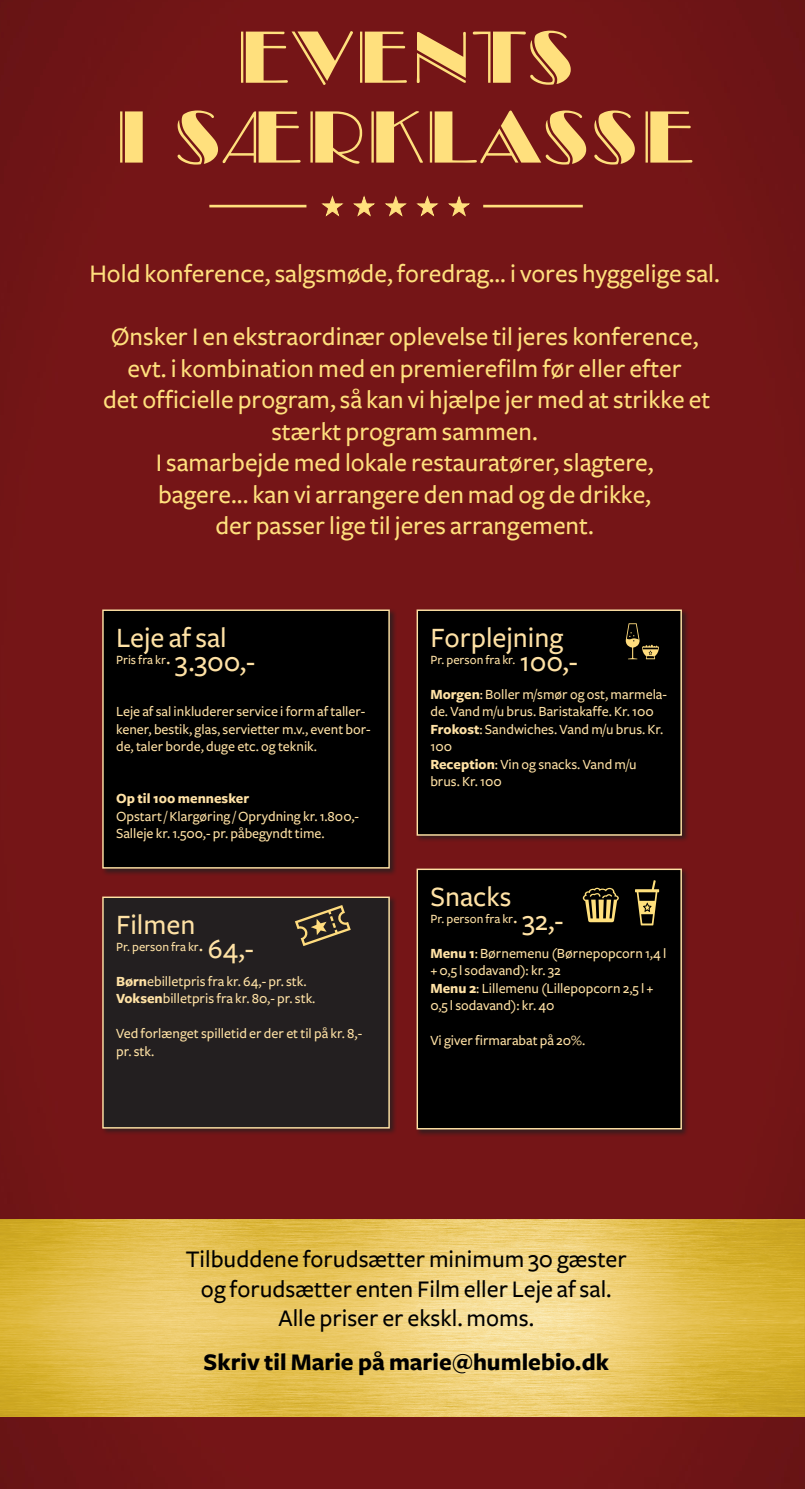
<style>
.page{position:relative;width:805px;height:1489px;background:#fff}
.page>*{position:absolute;margin:0;border:0;box-sizing:border-box;transform-origin:0 0}
.t1{font:73.15px "LTC Broadway Engraved";color:#ffe07d}
.t2{font:500 29.05px "Freight Sans";color:#ffe2a5}
.t3{font:500 26.25px/31.5px "Freight Sans";color:#ffe07d;text-align:center}
.t4{font:500 24.68px/29.7px "Freight Sans";color:#000;text-align:center}
.t5{font:700 24.68px "Freight Sans";color:#000}
.t6{font:500 14.53px/17.4px "Freight Sans";color:#ffe2a5}
.t7{font:700 14.53px "Freight Sans";color:#ffe2a5}
.t8{font:500 13.04px "Freight Sans";color:#ffe2a5}
.s1{font-size:20.3px}
.s2{font-size:29.05px}
.s3{font-weight:700}
</style>
<div class="page">
<div style="left:0;top:0;width:805px;height:1488px;background:#751517"></div>
<img style="left:0;top:1218px;width:805px;height:198px">
<svg style="left:320px;top:194px;width:151px;height:23px;background:#94432e"></svg>
<hr style="left:209px;top:205px;width:97px;height:2px;background:#ffe07d">
<hr style="left:483px;top:205px;width:100px;height:2px;background:#ffe07d">
<div style="left:415px;top:608px;width:274px;height:235px;background:#231f20;opacity:.75"></div>
<div style="left:417px;top:610px;width:264px;height:225px;background:#000"></div>
<div style="left:417px;top:609px;width:265px;height:226px;border:1px solid #ffe2a5"></div>
<div style="left:415px;top:867px;width:274px;height:269px;background:#231f20;opacity:.75"></div>
<div style="left:417px;top:869px;width:264px;height:259px;background:#000"></div>
<div style="left:417px;top:868px;width:265px;height:261px;border:1px solid #ffe2a5"></div>
<div style="left:101px;top:608px;width:296px;height:267px;background:#231f20;opacity:.75"></div>
<div style="left:103px;top:610px;width:286px;height:257px;background:#000"></div>
<div style="left:102px;top:609px;width:288px;height:259px;border:1px solid #ffe2a5"></div>
<svg style="left:626px;top:623px;width:33px;height:36px"></svg>
<svg style="left:583px;top:887px;width:36px;height:35px"></svg>
<svg style="left:635px;top:880px;width:24px;height:45px"></svg>
<div style="left:101px;top:894px;width:296px;height:241px;background:#231f20;opacity:.75"></div>
<div style="left:103px;top:897px;width:286px;height:230px;background:#231f20"></div>
<div style="left:102px;top:896px;width:288px;height:232px;border:1px solid #ffe2a5"></div>
<svg style="left:295px;top:905px;width:56px;height:41px"></svg>
<p class="t1" style="left:234px;top:15px;width:342px">EVENTS</p>
<p class="t1" style="left:114px;top:95px;width:584px">I SÆRKLASSE</p>
<p class="t3" style="left:89px;top:258px;width:632px">Hold konference, salgsmøde, foredrag... i vores hyggelige sal.</p>
<p class="t3" style="left:103px;top:321px;width:609px">Ønsker I en ekstraordinær oplevelse til jeres konference, evt. i kombination med en premierefilm før eller efter<br>det officielle program, så kan vi hjælpe jer med at strikke et stærkt program sammen.</p>
<p class="t3" style="left:156px;top:447px;width:499px">I samarbejde med lokale restauratører, slagtere, bagere... kan vi arrangere den mad og de drikke, der passer lige til jeres arrangement.</p>
<p class="t2" style="left:116px;top:621px;width:112px">Leje af sal</p>
<p class="t8" style="left:116px;top:652px;width:141px">Pris fra kr<span class="s1">.</span> <span class="s2">3.300,-</span></p>
<p class="t6" style="left:116px;top:703px;width:256px">Leje af sal inkluderer service i form af taller&shy;kener, bestik, glas, servietter m.v., event bor&shy;de, taler borde, duge etc. og teknik.</p>
<p class="t7" style="left:116px;top:790px;width:135px">Op til 100 mennesker</p>
<p class="t6" style="left:116px;top:807px;width:245px">Opstart / Klargøring / Oprydning kr. 1.800,-</p>
<p class="t6" style="left:116px;top:825px;width:210px">Salleje kr. 1.500,- pr. påbegyndt time.</p>
<p class="t2" style="left:116px;top:908px;width:81px">Filmen</p>
<p class="t8" style="left:116px;top:939px;width:139px">Pr. person fra kr<span class="s1">.</span> <span class="s2">64,-</span></p>
<p class="t6" style="left:116px;top:972px;width:192px"><span class="s3">Børn</span>ebilletpris fra kr. 64,- pr. stk.</p>
<p class="t6" style="left:116px;top:990px;width:201px"><span class="s3">Voksen</span>billetpris fra kr. 80,- pr. stk.</p>
<p class="t6" style="left:116px;top:1024px;width:248px">Ved forlænget spilletid er der et til på kr. 8,- pr. stk.</p>
<p class="t2" style="left:430px;top:621px;width:134px">Forplejning</p>
<p class="t8" style="left:430px;top:652px;width:87px">Pr. person fra kr.</p>
<p class="t2" style="left:520px;top:645px;width:60px">100,-</p>
<p class="t6" style="left:430px;top:685px;width:238px"><span class="s3">Morgen</span>: Boller m/smør og ost, marmela&shy;de. Vand m/u brus. Baristakaffe. Kr. 100</p>
<p class="t6" style="left:430px;top:720px;width:235px"><span class="s3">Frokost</span>: Sandwiches. Vand m/u brus. Kr.<br>100</p>
<p class="t6" style="left:430px;top:755px;width:208px"><span class="s3">Reception</span>: Vin og snacks. Vand m/u brus. Kr. 100</p>
<p class="t2" style="left:430px;top:880px;width:82px">Snacks</p>
<p class="t8" style="left:430px;top:911px;width:135px">Pr. person fra kr<span class="s1">.</span> <span class="s2">32,-</span></p>
<p class="t6" style="left:430px;top:944px;width:237px"><span class="s3">Menu 1</span>: Børnemenu (Børnepopcorn 1,4 l + 0,5 l sodavand): kr. 32</p>
<p class="t6" style="left:430px;top:979px;width:225px"><span class="s3">Menu 2</span>: Lillemenu (Lillepopcorn 2,5 l +<br>0,5 l sodavand): kr. 40</p>
<p class="t6" style="left:430px;top:1031px;width:156px">Vi giver firmarabat på 20%.</p>
<p class="t4" style="left:186px;top:1244px;width:443px">Tilbuddene forudsætter minimum 30 gæster og forudsætter enten Film eller Leje af sal.</p>
<p class="t4" style="left:279px;top:1303px;width:257px">Alle priser er ekskl. moms.</p>
<p class="t5" style="left:204px;top:1348px;width:407px">Skriv til Marie på marie@humlebio.dk</p>
</div>
